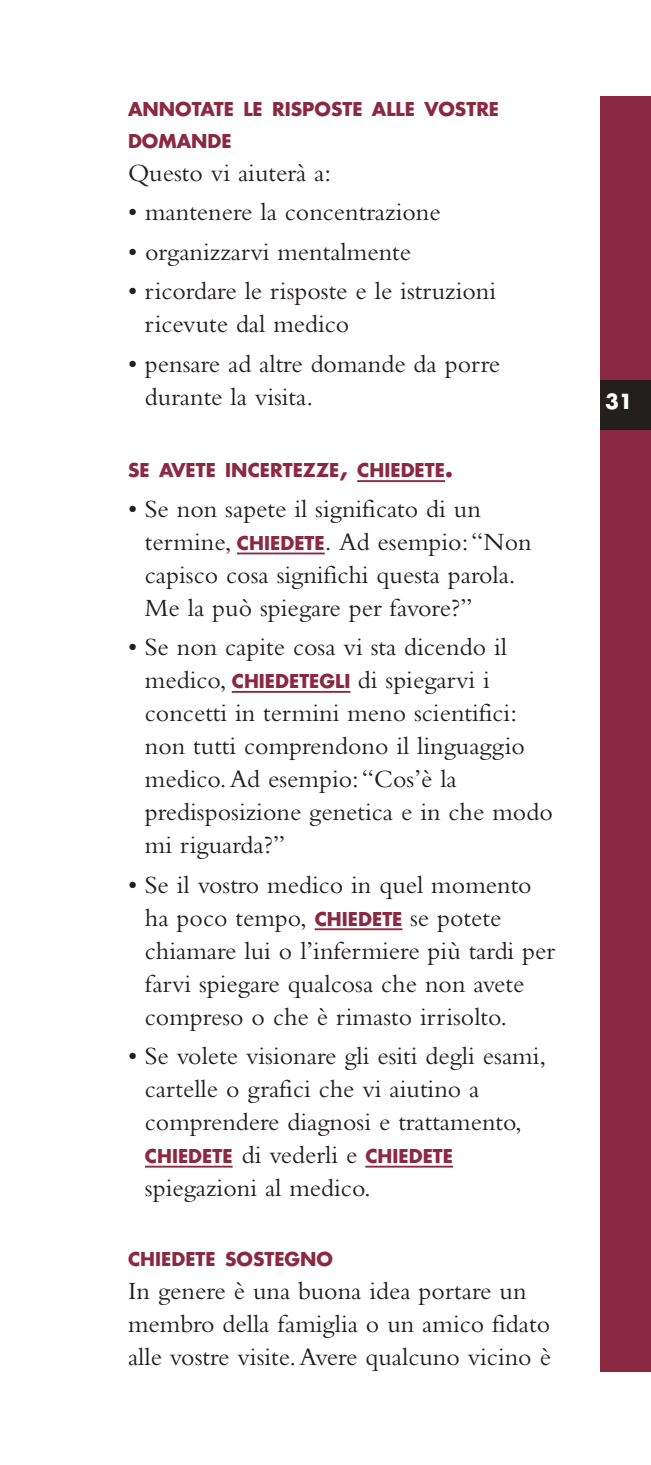
<style>
.page{position:relative;width:651px;height:1465px;background:#fff}
.page>*{position:absolute;margin:0;border:0;box-sizing:border-box;transform-origin:0 0}
.t1{font:25.88px/33.1px "Bembo";color:#231f1f}
.t2{font:700 20.25px "Futura";color:#fff}
.t3{font:700 18.45px/31.9px "Futura";color:#8b2842}
.s1{font-size:24.75px}
.s2{font-family:"Futura";font-weight:700;font-size:18.45px;color:#8b2842}
.s3{font-family:"Bauer Bodoni";font-size:24.75px}
.s4{font-family:"Bembo";font-weight:400;font-size:25.88px;color:#231f1f}
</style>
<div class="page">
<hr style="left:357px;top:480px;width:87px;height:2px;background:#8b2842">
<hr style="left:237px;top:552px;width:87px;height:2px;background:#8b2842">
<hr style="left:232px;top:691px;width:118px;height:2px;background:#8b2842">
<hr style="left:314px;top:928px;width:88px;height:2px;background:#8b2842">
<hr style="left:145px;top:1166px;width:87px;height:1px;background:#8b2842">
<hr style="left:365px;top:1166px;width:88px;height:1px;background:#8b2842">
<div style="left:600px;top:96px;width:50px;height:1275px;background:#8b2842"></div>
<div style="left:600px;top:380px;width:50px;height:49px;background:#231f1f"></div>
<p class="t3" style="left:128px;top:95px;width:372px">ANNOTATE LE RISPOSTE ALLE VOSTRE<br>DOMANDE</p>
<p class="t1" style="left:128px;top:159px;width:204px">Questo vi aiuterà a:</p>
<p class="t1" style="left:128px;top:198px;width:314px">• mantenere la concentrazione</p>
<p class="t1" style="left:128px;top:238px;width:284px">• organizzarvi mentalmente</p>
<p class="t1" style="left:145px;top:277px;width:352px;text-indent:-17px">• ricordare le risposte e le istruzioni ricevute dal medico</p>
<p class="t1" style="left:145px;top:349px;width:356px;text-indent:-17px">• pensare ad altre domande da porre durante la visita.</p>
<p class="t3" style="left:128px;top:456px;width:327px">SE AVETE INCERTEZZE<span class="s1">,</span> CHIEDETE<span class="s1">.</span></p>
<p class="t1" style="left:145px;top:494px;width:388px;text-indent:-17px">• Se non sapete il significato di un termine, <span class="s2">CHIEDETE</span><span class="s3">.</span> Ad esempio:“Non capisco cosa significhi questa parola.<br>Me la può spiegare per favore?”</p>
<p class="t1" style="left:145px;top:633px;width:409px;text-indent:-17px">• Se non capite cosa vi sta dicendo il medico, <span class="s2">CHIEDETEGLI</span> di spiegarvi i concetti in termini meno scientifici: non tutti comprendono il linguaggio medico.Ad esempio:“Cos’è la predisposizione genetica e in che modo mi riguarda?”</p>
<p class="t1" style="left:145px;top:870px;width:411px;text-indent:-17px">• Se il vostro medico in quel momento ha poco tempo, <span class="s2">CHIEDETE</span> se potete chiamare lui o l’infermiere più tardi per farvi spiegare qualcosa che non avete compreso o che è rimasto irrisolto.</p>
<p class="t1" style="left:145px;top:1042px;width:402px;text-indent:-17px">• Se volete visionare gli esiti degli esami, cartelle o grafici che vi aiutino a comprendere diagnosi e trattamento,</p>
<p class="t3" style="left:145px;top:1141px;width:309px">CHIEDETE <span class="s4">di vederli e</span> CHIEDETE</p>
<p class="t1" style="left:145px;top:1174px;width:227px">spiegazioni al medico.</p>
<p class="t3" style="left:128px;top:1245px;width:206px">CHIEDETE SOSTEGNO</p>
<p class="t1" style="left:128px;top:1277px;width:424px">In genere è una buona idea portare un membro della famiglia o un amico fidato alle vostre visite.Avere qualcuno vicino è</p>
<p class="t2" style="left:604px;top:392px;width:29px">31</p>
</div>
